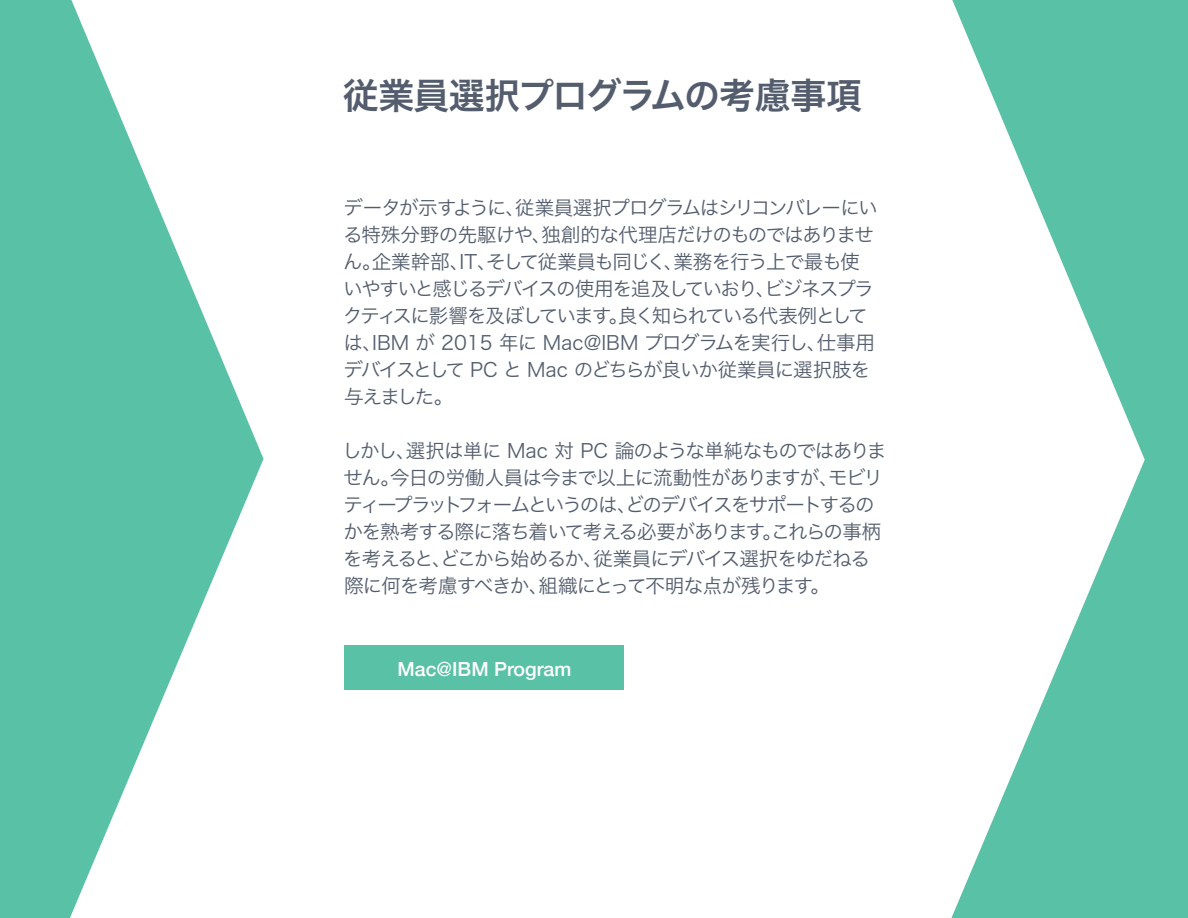
<style>
.page{position:relative;width:1188px;height:918px;background:#fff}
.page>*{position:absolute;margin:0;border:0;box-sizing:border-box;transform-origin:0 0}
.t1{font:36px "Hira Kaku Pro W6";letter-spacing:-.025em;color:#545d6d}
.t2{font:19.5px/27px "Hira Kaku Pro W3";letter-spacing:-.07em;color:#545d6d}
.t3{font:500 19.5px "Helvetica Neue";color:#fff}
</style>
<div class="page">
<svg style="left:951px;top:0;width:237px;height:918px;fill:#59c1a5"></svg>
<svg style="left:0;top:0;width:264px;height:918px;fill:#59c1a5"></svg>
<div style="left:345px;top:646px;width:279px;height:44px;background:#59c1a5"></div>
<p class="t1" style="left:343px;top:62px;width:521px">従業員選択プログラムの考慮事項</p>
<p class="t2" style="left:343px;top:193px;width:536px">データが示すように、従業員選択プログラムはシリコンバレーにいる特殊分野の先駆けや、独創的な代理店だけのものではありません。企業幹部、IT、そして従業員も同じく、業務を行う上で最も使いやすいと感じるデバイスの使用を追及していおり、ビジネスプラクティスに影響を及ぼしています。良く知られている代表例としては、IBM が 2015 年に Mac@IBM プログラムを実行し、仕事用デバイスとして PC と Mac のどちらが良いか従業員に選択肢を与えました。</p>
<p class="t2" style="left:343px;top:436px;width:545px">しかし、選択は単に Mac 対 PC 論のような単純なものではありません。今日の労働人員は今まで以上に流動性がありますが、モビリティープラットフォームというのは、どのデバイスをサポートするのかを熟考する際に落ち着いて考える必要があります。これらの事柄を考えると、どこから始めるか、従業員にデバイス選択をゆだねる際に何を考慮すべきか、組織にとって不明な点が残ります。</p>
<p class="t3" style="left:398px;top:653px;width:175px">Mac@IBM Program</p>
</div>
